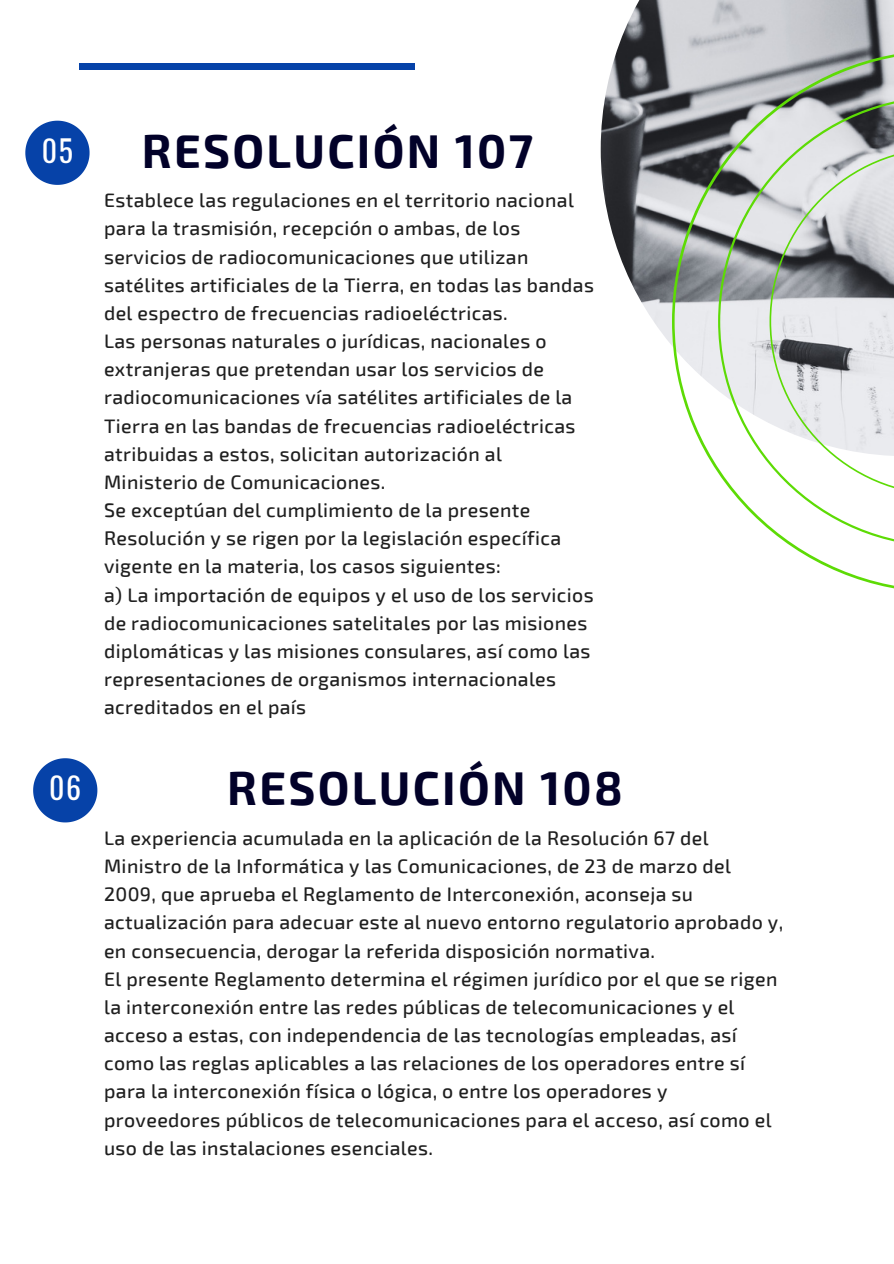
<style>
.page{position:relative;width:894px;height:1264px;background:#fff}
.page>*{position:absolute;margin:0;border:0;box-sizing:border-box;transform-origin:0 0}
.t1{font:700 46.35px "Exo 2";letter-spacing:.05em;color:#020129}
.t2{font:29.85px "Oswald";color:#fff}
.t3{font:500 19.5px/28.2px "Exo 2";letter-spacing:.02em;color:#1f1f1f}
</style>
<div class="page">
<div style="left:79px;top:64px;width:336px;height:5px;background:#0642a8"></div>
<svg style="left:25px;top:121px;width:64px;height:64px"></svg>
<img style="left:600px;top:0;width:293px;height:344px">
<svg style="left:671px;top:50px;width:222px;height:539px"></svg>
<svg style="left:33px;top:758px;width:64px;height:64px"></svg>
<p class="t2" style="left:42px;top:127px;width:33px">05</p>
<p class="t2" style="left:49px;top:764px;width:33px">06</p>
<p class="t1" style="left:142px;top:121px;width:392px">RESOLUCIÓN 107</p>
<p class="t3" style="left:104px;top:185px;width:491px">Establece las regulaciones en el territorio nacional para la trasmisión, recepción o ambas, de los servicios de radiocomunicaciones que utilizan satélites artificiales de la Tierra, en todas las bandas del espectro de frecuencias radioeléctricas.</p>
<p class="t3" style="left:104px;top:326px;width:473px">Las personas naturales o jurídicas, nacionales o extranjeras que pretendan usar los servicios de radiocomunicaciones vía satélites artificiales de la Tierra en las bandas de frecuencias radioeléctricas atribuidas a estos, solicitan autorización al Ministerio de Comunicaciones.</p>
<p class="t3" style="left:104px;top:495px;width:458px">Se exceptúan del cumplimiento de la presente<br>Resolución y se rigen por la legislación específica vigente en la materia, los casos siguientes:</p>
<p class="t3" style="left:104px;top:579px;width:491px">a) La importación de equipos y el uso de los servicios de radiocomunicaciones satelitales por las misiones diplomáticas y las misiones consulares, así como las representaciones de organismos internacionales acreditados en el país</p>
<p class="t1" style="left:227px;top:758px;width:397px">RESOLUCIÓN 108</p>
<p class="t3" style="left:104px;top:823px;width:606px">La experiencia acumulada en la aplicación de la Resolución 67 del</p>
<p class="t3" style="left:104px;top:851px;width:680px">Ministro de la Informática y las Comunicaciones, de 23 de marzo del 2009, que aprueba el Reglamento de Interconexión, aconseja su actualización para adecuar este al nuevo entorno regulatorio aprobado y, en consecuencia, derogar la referida disposición normativa.</p>
<p class="t3" style="left:104px;top:963px;width:674px">El presente Reglamento determina el régimen jurídico por el que se rigen</p>
<p class="t3" style="left:104px;top:991px;width:669px">la interconexión entre las redes públicas de telecomunicaciones y el acceso a estas, con independencia de las tecnologías empleadas, así como las reglas aplicables a las relaciones de los operadores entre sí para la interconexión física o lógica, o entre los operadores y proveedores públicos de telecomunicaciones para el acceso, así como el uso de las instalaciones esenciales.</p>
</div>
